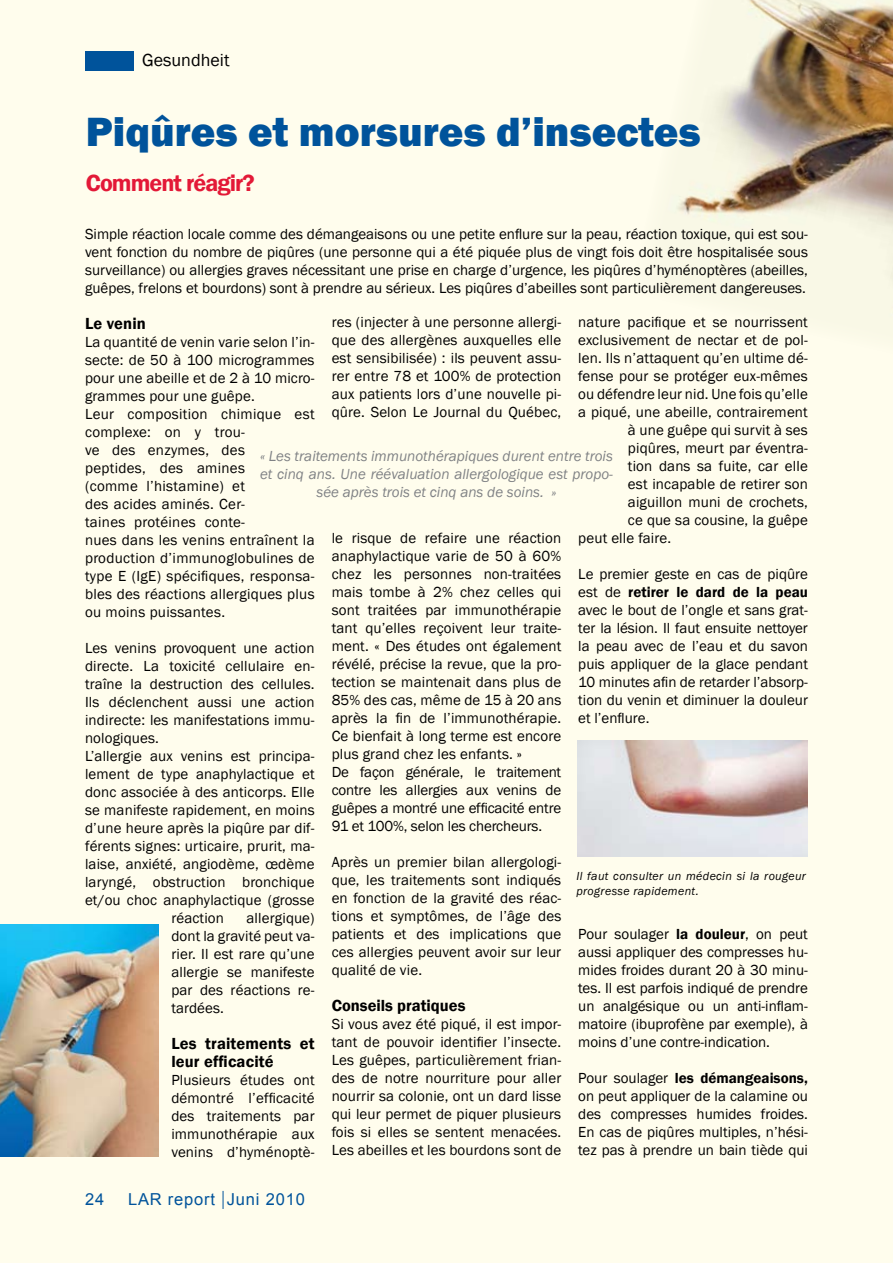
<style>
.page{position:relative;width:893px;height:1263px;background:#fffded}
.page>*{position:absolute;margin:0;border:0;box-sizing:border-box;transform-origin:0 0}
.t1{font:800 42px "Franklin Gothic";color:#00539b}
.t2{font:600 24px "Franklin Gothic";letter-spacing:-.04em;color:#e31937}
.t3{font:18px "Franklin Gothic";color:#000}
.t4{font:600 16.5px/18px "Franklin Gothic";letter-spacing:.01em;color:#000}
.t5{font:16.5px "Arial";letter-spacing:.05em;color:#00539b}
.t6{font:15px/18px "Franklin Gothic";letter-spacing:.01em;color:#000;text-align:justify}
.t7{font:italic 15px/18px "Franklin Gothic";color:#808285;text-align:center}
.t8{font:italic 12px/15px "Franklin Gothic";letter-spacing:.03em;color:#000}
.s1{font-weight:600}
</style>
<div class="page">
<div style="left:85px;top:51px;width:49px;height:20px;background:#00539b"></div>
<svg style="left:223px;top:1191px;width:1px;height:18px"></svg>
<img style="left:674px;top:0;width:219px;height:284px">
<img style="left:0;top:925px;width:159px;height:231px">
<img style="left:578px;top:740px;width:230px;height:116px">
<p class="t3" style="left:142px;top:49px;width:89px">Gesundheit</p>
<h1 class="t1" style="left:86px;top:105px;width:616px">Piqûres et morsures d’insectes</h1>
<h2 class="t2" style="left:86px;top:169px;width:170px">Comment réagir?</h2>
<p class="t6" style="left:85px;top:225px;width:724px">Simple réaction locale comme des démangeaisons ou une petite enflure sur la peau, réaction toxique, qui est sou&shy;vent fonction du nombre de piqûres (une personne qui a été piquée plus de vingt fois doit être hospitalisée sous surveillance) ou allergies graves nécessitant une prise en charge d’urgence, les piqûres d’hyménoptères (abeilles, guêpes, frelons et bourdons) sont à prendre au sérieux. Les piqûres d’abeilles sont particulièrement dangereuses.</p>
<p class="t6" style="left:332px;top:314px;width:231px">res (injecter à une personne allergi&shy;que des allergènes auxquelles elle est sensibilisée) : ils peuvent assu&shy;rer entre 78 et 100% de protection aux patients lors d’une nouvelle pi&shy;qûre. Selon Le Journal du Québec,</p>
<p class="t6" style="left:578px;top:314px;width:231px">nature pacifique et se nourrissent</p>
<p class="t6" style="left:578px;top:332px;width:231px">exclusivement de nectar et de pol-</p>
<p class="t6" style="left:578px;top:350px;width:231px">len. Ils n’attaquent qu’en ultime dé-</p>
<p class="t6" style="left:578px;top:368px;width:231px">fense pour se protéger eux-mêmes</p>
<p class="t6" style="left:578px;top:386px;width:231px">ou défendre leur nid. Une fois qu’elle</p>
<p class="t6" style="left:578px;top:404px;width:231px">a piqué, une abeille, contrairement</p>
<p class="t6" style="left:628px;top:422px;width:181px">à une guêpe qui survit à ses</p>
<p class="t6" style="left:628px;top:440px;width:181px">piqûres, meurt par éventra-</p>
<p class="t6" style="left:628px;top:458px;width:181px">tion dans sa fuite, car elle</p>
<p class="t6" style="left:628px;top:476px;width:181px">est incapable de retirer son</p>
<p class="t6" style="left:628px;top:494px;width:181px">aiguillon muni de crochets,</p>
<p class="t6" style="left:628px;top:512px;width:181px">ce que sa cousine, la guêpe</p>
<p class="t6" style="left:578px;top:530px;width:95px">peut elle faire.</p>
<p class="t6" style="left:578px;top:566px;width:231px">Le premier geste en cas de piqûre est de <span class="s1">retirer le dard de la peau </span>avec le bout de l’ongle et sans grat&shy;ter la lésion. Il faut ensuite nettoyer la peau avec de l’eau et du savon puis appliquer de la glace pendant 10 minutes afin de retarder l’absorp&shy;tion du venin et diminuer la douleur et l’enflure.</p>
<p class="t4" style="left:85px;top:314px;width:62px">Le venin</p>
<p class="t6" style="left:85px;top:333px;width:231px;text-align:left">La quantité de venin varie selon l’in&shy;secte: de 50 à 100 microgrammes pour une abeille et de 2 à 10 micro&shy;grammes pour une guêpe.<br>Leur composition chimique est complexe: on y trou-<br>ve des enzymes, des<br>peptides, des amines<br>(comme l’histamine) et<br>des acides aminés. Cer-<br>taines protéines conte-<br>nues dans les venins entraînent la production d’immunoglobulines de type E (IgE) spécifiques, responsa&shy;bles des réactions allergiques plus ou moins puissantes.</p>
<p class="t6" style="left:85px;top:639px;width:231px">Les venins provoquent une action</p>
<p class="t6" style="left:85px;top:657px;width:231px">directe. La toxicité cellulaire en-</p>
<p class="t6" style="left:85px;top:675px;width:231px">traîne la destruction des cellules.</p>
<p class="t6" style="left:85px;top:693px;width:231px">Ils déclenchent aussi une action</p>
<p class="t6" style="left:85px;top:711px;width:231px">indirecte: les manifestations immu-</p>
<p class="t6" style="left:85px;top:729px;width:75px">nologiques.</p>
<p class="t6" style="left:85px;top:747px;width:231px">L’allergie aux venins est principa-</p>
<p class="t6" style="left:85px;top:765px;width:231px">lement de type anaphylactique et</p>
<p class="t6" style="left:85px;top:783px;width:231px">donc associée à des anticorps. Elle</p>
<p class="t6" style="left:85px;top:801px;width:231px">se manifeste rapidement, en moins</p>
<p class="t6" style="left:85px;top:819px;width:231px">d’une heure après la piqûre par dif-</p>
<p class="t6" style="left:85px;top:837px;width:231px">férents signes: urticaire, prurit, ma-</p>
<p class="t6" style="left:85px;top:855px;width:231px">laise, anxiété, angiodème, œdème</p>
<p class="t6" style="left:85px;top:873px;width:231px">laryngé, obstruction bronchique</p>
<p class="t6" style="left:85px;top:891px;width:231px">et/ou choc anaphylactique (grosse</p>
<p class="t6" style="left:171px;top:909px;width:54px">réaction</p>
<p class="t7" style="left:260px;top:447px;width:354px">« Les traitements immunothérapiques durent entre trois et cinq ans. Une réévaluation allergologique est propo&shy;sée après trois et cinq ans de soins. »</p>
<p class="t6" style="left:332px;top:530px;width:231px;text-align:left">le risque de refaire une réaction anaphylactique varie de 50 à 60% chez les personnes non-traitées mais tombe à 2% chez celles qui sont traitées par immunothérapie tant qu’elles reçoivent leur traite&shy;ment. « Des études ont également révélé, précise la revue, que la pro&shy;tection se maintenait dans plus de 85% des cas, même de 15 à 20 ans après la fin de l’immunothérapie.<br>Ce bienfait à long terme est encore plus grand chez les enfants. »<br>De façon générale, le traitement contre les allergies aux venins de guêpes a montré une efficacité entre 91 et 100%, selon les chercheurs.</p>
<p class="t6" style="left:332px;top:854px;width:231px">Après un premier bilan allergologi&shy;que, les traitements sont indiqués en fonction de la gravité des réac&shy;tions et symptômes, de l’âge des patients et des implications que ces allergies peuvent avoir sur leur qualité de vie.</p>
<p class="t4" style="left:332px;top:997px;width:135px">Conseils pratiques</p>
<p class="t6" style="left:332px;top:1016px;width:231px">Si vous avez été piqué, il est impor&shy;tant de pouvoir identifier l’insecte.<br>Les guêpes, particulièrement frian&shy;des de notre nourriture pour aller nourrir sa colonie, ont un dard lisse qui leur permet de piquer plusieurs fois si elles se sentent menacées.<br>Les abeilles et les bourdons sont de</p>
<p class="t8" style="left:576px;top:868px;width:231px">Il faut consulter un médecin si la rougeur progresse rapidement.</p>
<p class="t6" style="left:171px;top:909px;width:145px;text-indent:75px">allergique) dont la gravité peut va&shy;rier. Il est rare qu’une allergie se manifeste par des réactions re&shy;tardées.</p>
<p class="t4" style="left:171px;top:1034px;width:145px">Les traitements et leur efficacité</p>
<p class="t6" style="left:171px;top:1071px;width:145px">Plusieurs études ont démontré l’efficacité des traitements par immunothérapie aux venins d’hyménoptè-</p>
<p class="t6" style="left:578px;top:926px;width:231px">Pour soulager <span class="s1">la douleur</span>, on peut aussi appliquer des compresses hu&shy;mides froides durant 20 à 30 minu&shy;tes. Il est parfois indiqué de prendre un analgésique ou un anti-inflam&shy;matoire (ibuprofène par exemple), à moins d’une contre-indication.</p>
<p class="t6" style="left:578px;top:1070px;width:231px">Pour soulager <span class="s1">les démangeaisons, </span>on peut appliquer de la calamine ou des compresses humides froides.<br>En cas de piqûres multiples, n’hési&shy;tez pas à prendre un bain tiède qui</p>
<p class="t5" style="left:85px;top:1188px;width:21px">24</p>
<p class="t5" style="left:128px;top:1188px;width:178px">LAR report Juni 2010</p>
</div>
